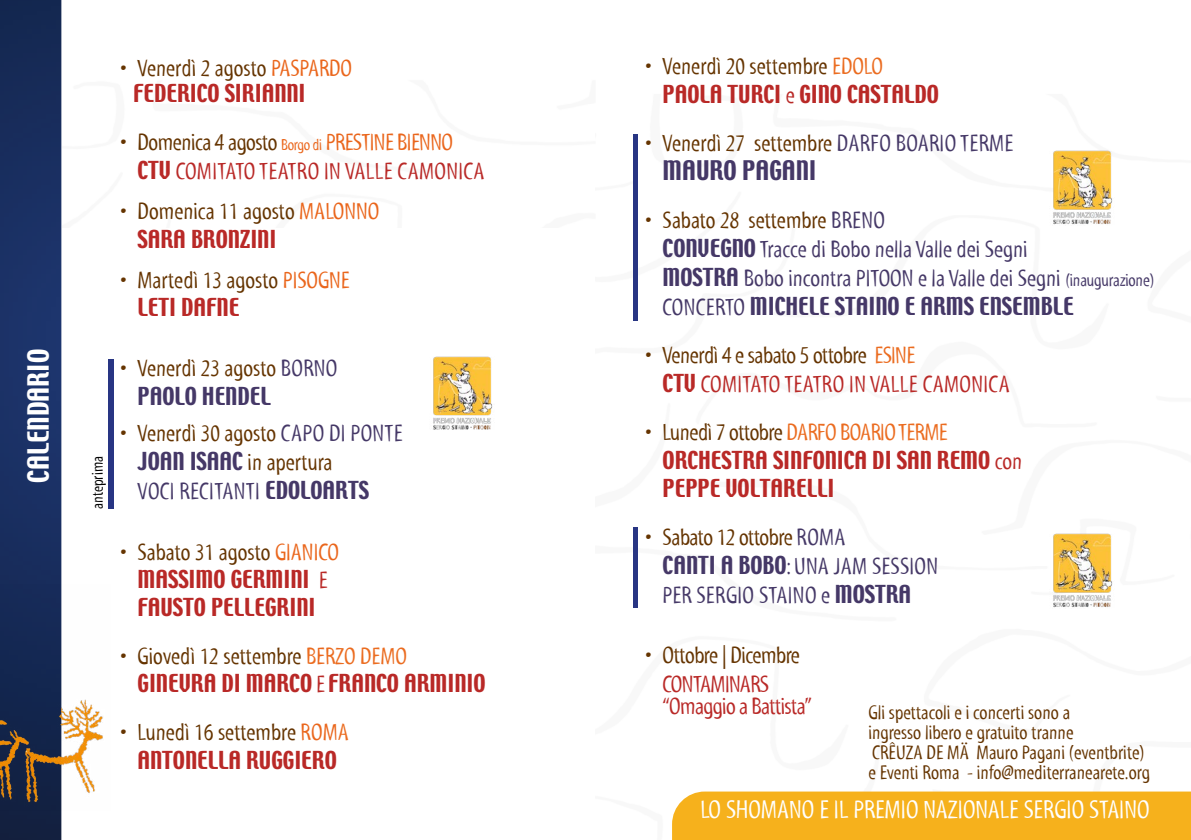
<style>
.page{position:relative;width:1191px;height:840px;background:#fff}
.page>*{position:absolute;margin:0;border:0;box-sizing:border-box;transform-origin:0 0}
.t1{font:32px "Myriad Tilt";color:#fff}
.t2{font:26px "Myriad Tilt";color:#fff}
.t3{font:26px "Techno";color:#fff}
.t4{font:24px/28.8px "Myriad Tilt";color:#653400}
.t5{font:24px/28.8px "Myriad Tilt";color:#453867}
.t6{font:24px/28.8px "Myriad Tilt";letter-spacing:-.02em;color:#b92927}
.t7{font:24px "Myriad Tilt";letter-spacing:-.025em;color:#eb6c20}
.t8{font:24px "Myriad Tilt";letter-spacing:-.02em;color:#653400}
.t9{font:24px "Techno";color:#453867}
.t10{font:22px/28px "Techno";color:#b92927}
.t11{font:22px "Techno";color:#453867}
.t12{font:20px/20px "Myriad Tilt";color:#653400}
.t13{font:16px "Myriad Tilt";color:#000}
.s1{color:#ea661c}
.s2{color:#653400}
.s3{font-size:16px;color:#ea661c}
.s4{font-family:"Techno";font-size:22px}
.s5{color:#453867}
.s6{font-family:"Techno";font-size:22px;color:#453867}
.s7{font-family:"Myriad Tilt";font-size:24px}
.s8{color:#eb6c20}
.s9{font-size:18px}
</style>
<div class="page">
<img style="left:0;top:0;width:61px;height:839px">
<div style="left:633px;top:526px;width:5px;height:81px;background:#283583"></div>
<div style="left:109px;top:359px;width:5px;height:150px;background:#283583"></div>
<div style="left:633px;top:134px;width:5px;height:186px;background:#283583"></div>
<img style="left:433px;top:356px;width:60px;height:73px">
<div style="left:672px;top:791px;width:519px;height:48px;background:#f6b11c"></div>
<img style="left:0;top:584px;width:103px;height:225px">
<img style="left:1053px;top:151px;width:60px;height:74px">
<img style="left:1053px;top:533px;width:60px;height:74px">
<p class="t3" style="left:21px;top:483px;width:135px;rotate:-90deg">CALENDARIO</p>
<p class="t4" style="left:120px;top:54px;width:233px">• Venerdì 2 agosto <span class="s1">PASPARDO</span></p>
<p class="t10" style="left:133px;top:80px;width:174px">FEDERICO SIRIANNI</p>
<p class="t6" style="left:137px;top:128px;width:349px;text-indent:-17px"><span class="s2">• Domenica 4 agosto</span> <span class="s3">Borgo di</span> <span class="s1">PRESTINE BIENNO<br></span><span class="s4">CTV</span> COMITATO TEATRO IN VALLE CAMONICA</p>
<p class="t4" style="left:120px;top:197px;width:260px">• Domenica 11 agosto <span class="s1">MALONNO</span></p>
<p class="t10" style="left:137px;top:226px;width:140px">SARA BRONZINI</p>
<p class="t4" style="left:120px;top:266px;width:231px">• Martedì 13 agosto <span class="s1">PISOGNE</span></p>
<p class="t10" style="left:137px;top:294px;width:103px">LETI DAFNE</p>
<p class="t13" style="left:89px;top:509px;width:54px;rotate:-90deg">anteprima</p>
<p class="t4" style="left:120px;top:354px;width:218px">• Venerdì 23 agosto <span class="s5">BORNO</span></p>
<p class="t11" style="left:137px;top:381px;width:135px">PAOLO HENDEL</p>
<p class="t4" style="left:137px;top:419px;width:267px;text-indent:-17px">• Venerdì 30 agosto <span class="s5">CAPO DI PONTE<br></span><span class="s6">JOAN ISAAC</span> in apertura<br><span class="s5">VOCI RECITANTI</span> <span class="s6">EDOLOARTS</span></p>
<p class="t4" style="left:120px;top:537px;width:220px">• Sabato 31 agosto <span class="s1">GIANICO</span></p>
<p class="t10" style="left:137px;top:565px;width:192px">MASSIMO GERMINI <span class="s7">E<br></span>FAUSTO PELLEGRINI</p>
<p class="t4" style="left:120px;top:641px;width:288px">• Giovedì 12 settembre <span class="s8">B</span><span class="s1">E</span><span class="s8">RZO DEMO</span></p>
<p class="t10" style="left:137px;top:669px;width:349px">GINEVRA DI MARCO <span class="s7">E</span> FRANCO ARMINIO</p>
<p class="t4" style="left:120px;top:717px;width:230px">• Lunedì 16 settembre <span class="s1">ROM</span><span class="s8">A</span></p>
<p class="t10" style="left:137px;top:746px;width:201px">ANTONELLA RUGGIERO</p>
<p class="t4" style="left:645px;top:53px;width:239px">• Venerdì 20 settembre <span class="s8">EDOLO</span></p>
<p class="t10" style="left:662px;top:81px;width:278px">PAOLA TURCI <span class="s7">e</span> GINO CASTALDO</p>
<p class="t4" style="left:645px;top:129px;width:369px">• Venerdì 27 settembre <span class="s5">DARFO BOARIO TERME</span></p>
<p class="t9" style="left:662px;top:154px;width:155px">MAURO PAGANI</p>
<p class="t5" style="left:662px;top:206px;width:493px;text-indent:-17px"><span class="s2">• Sabato 28 settembre</span> BRENO<br><span class="s4">CONVEGNO</span> Tracce di Bobo nella Valle dei Segni<br><span class="s4">MOSTRA</span> Bobo incontra PITOON e la Valle dei Segni <span class="s9">(inaugurazione)</span></p>
<p class="t11" style="left:662px;top:291px;width:412px"><span class="s7">CONCERTO</span> MICHELE STAINO E ARMS ENSEMBLE</p>
<p class="t6" style="left:662px;top:341px;width:349px;text-indent:-17px"><span class="s2">• Venerdì 4 e sabato 5 ottobre</span> <span class="s8">ESINE<br></span><span class="s4">CTV</span> COMITATO TEATRO IN VALLE CAMONICA</p>
<p class="t7" style="left:645px;top:418px;width:304px"><span class="s2">• Lunedì 7 ottobre</span> DARFO BOARIO TERME</p>
<p class="t10" style="left:662px;top:446px;width:361px;line-height:28.8px">ORCHESTRA SINFONICA DI SAN REMO <span class="s7">con<br></span>PEPPE VOLTARELLI</p>
<p class="t5" style="left:662px;top:523px;width:277px;text-indent:-17px"><span class="s2">• Sabato 12 ottobre</span> ROMA<br><span class="s4">CANTI A BOBO</span>: UNA JAM SESSION<br>PER SERGIO STAINO e <span class="s4">MOSTRA</span></p>
<p class="t8" style="left:645px;top:641px;width:156px">• Ottobre | Dicembre</p>
<p class="t6" style="left:662px;top:673px;width:151px;line-height:22px">CONTAMINARS “Omaggio a Battista”</p>
<p class="t12" style="left:868px;top:702px;width:283px">Gli spettacoli e i concerti sono a<br>ingresso libero e gratuito tranne<br>CRÊUZA DE MÄ Mauro Pagani (eventbrite) e Eventi Roma - info@mediterranearete.org</p>
<p class="t2" style="left:700px;top:794px;width:451px">LO SHOMANO E IL PREMIO NAZIONALE SERGIO STAINO</p>
<h1 class="t1" style="left:1013px;top:796px;width:136px">XXI EDIZIONE</h1>
</div>
